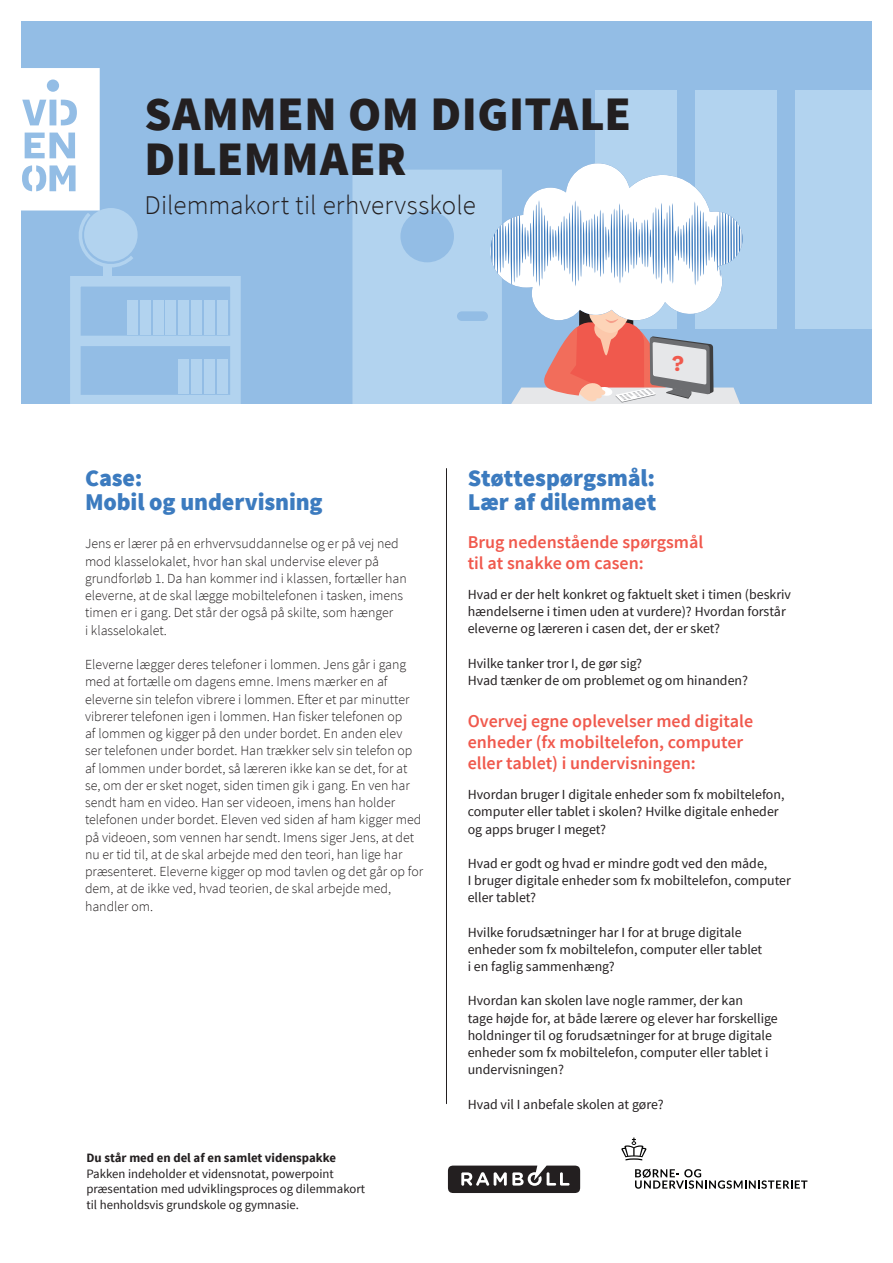
<style>
.page{position:relative;width:893px;height:1263px;background:#fff}
.page>*{position:absolute;margin:0;border:0;box-sizing:border-box;transform-origin:0 0}
.t1{font:900 48px/45px "Source Sans Pro";letter-spacing:.01em;color:#231f20}
.t2{font:300 27px "Source Sans Pro";letter-spacing:.005em;color:#231f20}
.t3{font:700 25.35px "National";color:#f0594d}
.t4{font:900 24px/24px "Source Sans Pro";letter-spacing:-.005em;color:#3c7bbf}
.t5{font:600 18px/21px "Source Sans Pro";color:#f0594d}
.t6{font:300 13.8px/17.2px "Source Sans Pro";color:#231f20}
.t7{font:13.8px/17.2px "Source Sans Pro";color:#231f20}
.t8{font:12.75px/15.8px "Source Sans Pro";color:#231f20}
.s1{font-weight:700}
</style>
<div class="page">
<div style="left:21px;top:21px;width:851px;height:383px;background:#93bde5"></div>
<div style="left:595px;top:90px;width:82px;height:239px;background:#b2d3ef"></div>
<div style="left:695px;top:90px;width:82px;height:239px;background:#b2d3ef"></div>
<div style="left:795px;top:90px;width:77px;height:239px;background:#b2d3ef"></div>
<svg style="left:352px;top:163px;width:389px;height:241px"></svg>
<hr style="left:714px;top:225px;width:1px;height:37px;background:#3c7bbf;border-radius:50%">
<hr style="left:716px;top:215px;width:2px;height:57px;background:#3c7bbf;border-radius:50%">
<hr style="left:719px;top:210px;width:2px;height:67px;background:#3c7bbf;border-radius:50%">
<hr style="left:722px;top:205px;width:2px;height:76px;background:#3c7bbf;border-radius:50%">
<hr style="left:725px;top:204px;width:1px;height:79px;background:#3c7bbf;border-radius:50%">
<hr style="left:728px;top:204px;width:1px;height:79px;background:#3c7bbf;border-radius:50%">
<hr style="left:730px;top:203px;width:2px;height:81px;background:#3c7bbf;border-radius:50%">
<hr style="left:733px;top:204px;width:2px;height:79px;background:#3c7bbf;border-radius:50%">
<hr style="left:736px;top:205px;width:1px;height:76px;background:#3c7bbf;border-radius:50%">
<hr style="left:739px;top:213px;width:1px;height:61px;background:#3c7bbf;border-radius:50%">
<hr style="left:741px;top:218px;width:2px;height:50px;background:#3c7bbf;border-radius:50%">
<hr style="left:446px;top:468px;width:1px;height:636px;background:#231f20">
<svg style="left:21px;top:68px;width:220px;height:336px"></svg>
<svg style="left:621px;top:1137px;width:26px;height:23px"></svg>
<svg style="left:635px;top:1169px;width:172px;height:20px"></svg>
<svg style="left:448px;top:1165px;width:132px;height:28px;background:#4f4c4c"></svg>
<h1 class="t1" style="left:145px;top:94px;width:488px">SAMMEN OM DIGITALE<br>DILEMMAER</h1>
<p class="t2" style="left:145px;top:189px;width:333px">Dilemmakort til erhvervsskole</p>
<p class="t3" style="left:673px;top:346px;width:13px">?</p>
<p class="t4" style="left:85px;top:467px;width:239px">Case:<br>Mobil og undervisning</p>
<p class="t6" style="left:85px;top:535px;width:323px">Jens er lærer på en erhvervsuddannelse og er på vej ned mod klasselokalet, hvor han skal undervise elever på grundforløb 1. Da han kommer ind i klassen, fortæller han eleverne, at de skal lægge mobiltelefonen i tasken, imens timen er i gang. Det står der også på skilte, som hænger<br>i klasselokalet.</p>
<p class="t6" style="left:85px;top:656px;width:340px">Eleverne lægger deres telefoner i lommen. Jens går i gang med at fortælle om dagens emne. Imens mærker en af eleverne sin telefon vibrere i lommen. Efter et par minutter vibrerer telefonen igen i lommen. Han fisker telefonen op<br>af lommen og kigger på den under bordet. En anden elev<br>ser telefonen under bordet. Han trækker selv sin telefon op af lommen under bordet, så læreren ikke kan se det, for at se, om der er sket noget, siden timen gik i gang. En ven har sendt ham en video. Han ser videoen, imens han holder telefonen under bordet. Eleven ved siden af ham kigger med på videoen, som vennen har sendt. Imens siger Jens, at det nu er tid til, at de skal arbejde med den teori, han lige har præsenteret. Eleverne kigger op mod tavlen og det går op for dem, at de ikke ved, hvad teorien, de skal arbejde med, handler om.</p>
<p class="t8" style="left:86px;top:1150px;width:280px"><span class="s1">Du står med en del af en samlet videnspakke </span>Pakken indeholder et vidensnotat, powerpoint præsentation med udviklingsproces og dilemmakort til henholdsvis grundskole og gymnasie.</p>
<p class="t4" style="left:468px;top:467px;width:190px">Støttespørgsmål:<br>Lær af dilemmaet</p>
<p class="t5" style="left:468px;top:532px;width:237px">Brug nedenstående spørgsmål til at snakke om casen:</p>
<p class="t7" style="left:468px;top:586px;width:325px">Hvad er der helt konkret og faktuelt sket i timen (beskriv hændelserne i timen uden at vurdere)? Hvordan forstår eleverne og læreren i casen det, der er sket?</p>
<p class="t7" style="left:468px;top:655px;width:282px">Hvilke tanker tror I, de gør sig?<br>Hvad tænker de om problemet og om hinanden?</p>
<p class="t5" style="left:468px;top:711px;width:287px">Overvej egne oplevelser med digitale enheder (fx mobiltelefon, computer eller tablet) i undervisningen:</p>
<p class="t7" style="left:468px;top:786px;width:318px">Hvordan bruger I digitale enheder som fx mobiltelefon, computer eller tablet i skolen? Hvilke digitale enheder og apps bruger I meget?</p>
<p class="t7" style="left:468px;top:855px;width:325px">Hvad er godt og hvad er mindre godt ved den måde,<br>I bruger digitale enheder som fx mobiltelefon, computer eller tablet?</p>
<p class="t7" style="left:468px;top:924px;width:296px">Hvilke forudsætninger har I for at bruge digitale enheder som fx mobiltelefon, computer eller tablet i en faglig sammenhæng?</p>
<p class="t7" style="left:468px;top:992px;width:312px">Hvordan kan skolen lave nogle rammer, der kan<br>tage højde for, at både lærere og elever har forskellige holdninger til og forudsætninger for at bruge digitale enheder som fx mobiltelefon, computer eller tablet i undervisningen?</p>
<p class="t7" style="left:468px;top:1096px;width:197px">Hvad vil I anbefale skolen at gøre?</p>
</div>
